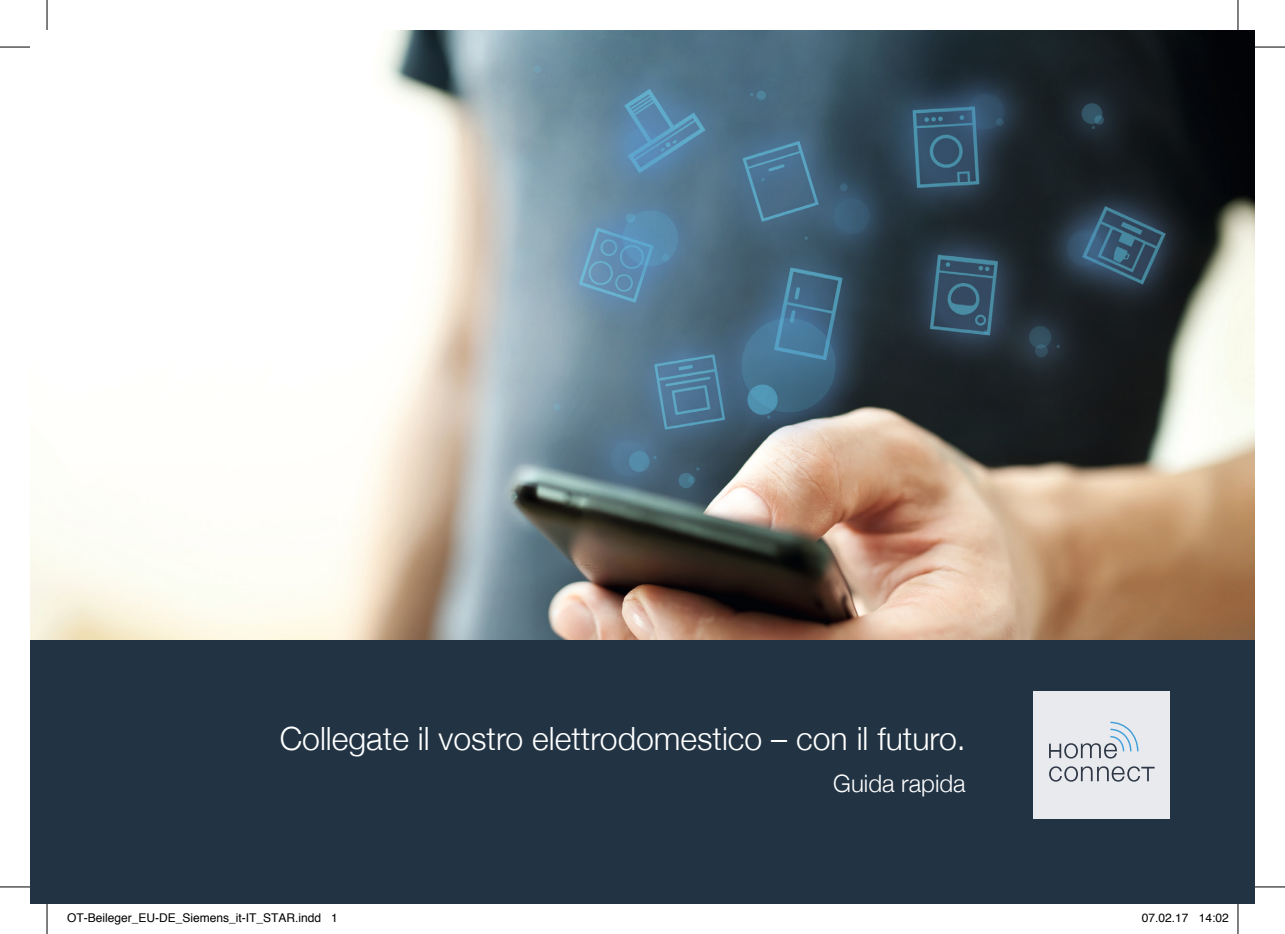
<style>
.page{position:relative;width:1285px;height:934px;background:#fff}
.page>*{position:absolute;margin:0;border:0;box-sizing:border-box;transform-origin:0 0}
.t1{font:300 32px "Helvetica Neue";color:#fff}
.t2{font:300 24px "Helvetica Neue";color:#fff}
.t3{font:12px "Helvetica";color:#000}
</style>
<div class="page">
<img style="left:30px;top:30px;width:1225px;height:609px">
<div style="left:30px;top:639px;width:1225px;height:264px;background:#223444"></div>
<div style="left:1033px;top:691px;width:137px;height:127px;background:#e9eaee"></div>
<svg style="left:1049px;top:766px;width:105px;height:15px"></svg>
<svg style="left:1049px;top:721px;width:89px;height:37px"></svg>
<hr style="left:0;top:47px;width:30px;height:1px;background:#000">
<hr style="left:1255px;top:47px;width:30px;height:1px;background:#000">
<hr style="left:0;top:886px;width:30px;height:1px;background:#000">
<hr style="left:1255px;top:886px;width:30px;height:1px;background:#000">
<hr style="left:47px;top:0;width:1px;height:30px;background:#000">
<hr style="left:47px;top:903px;width:1px;height:30px;background:#000">
<hr style="left:1237px;top:0;width:1px;height:30px;background:#000">
<hr style="left:1237px;top:903px;width:1px;height:30px;background:#000">
<h1 class="t1" style="left:280px;top:712px;width:687px">Collegate il vostro elettrodomestico – con il futuro.</h1>
<h2 class="t2" style="left:833px;top:763px;width:134px">Guida rapida</h2>
<p class="t3" style="left:67px;top:908px;width:272px">OT-Beileger_EU-DE_Siemens_it-IT_STAR.indd 1</p>
<p class="t3" style="left:1142px;top:908px;width:88px">07.02.17 14:02</p>
</div>
